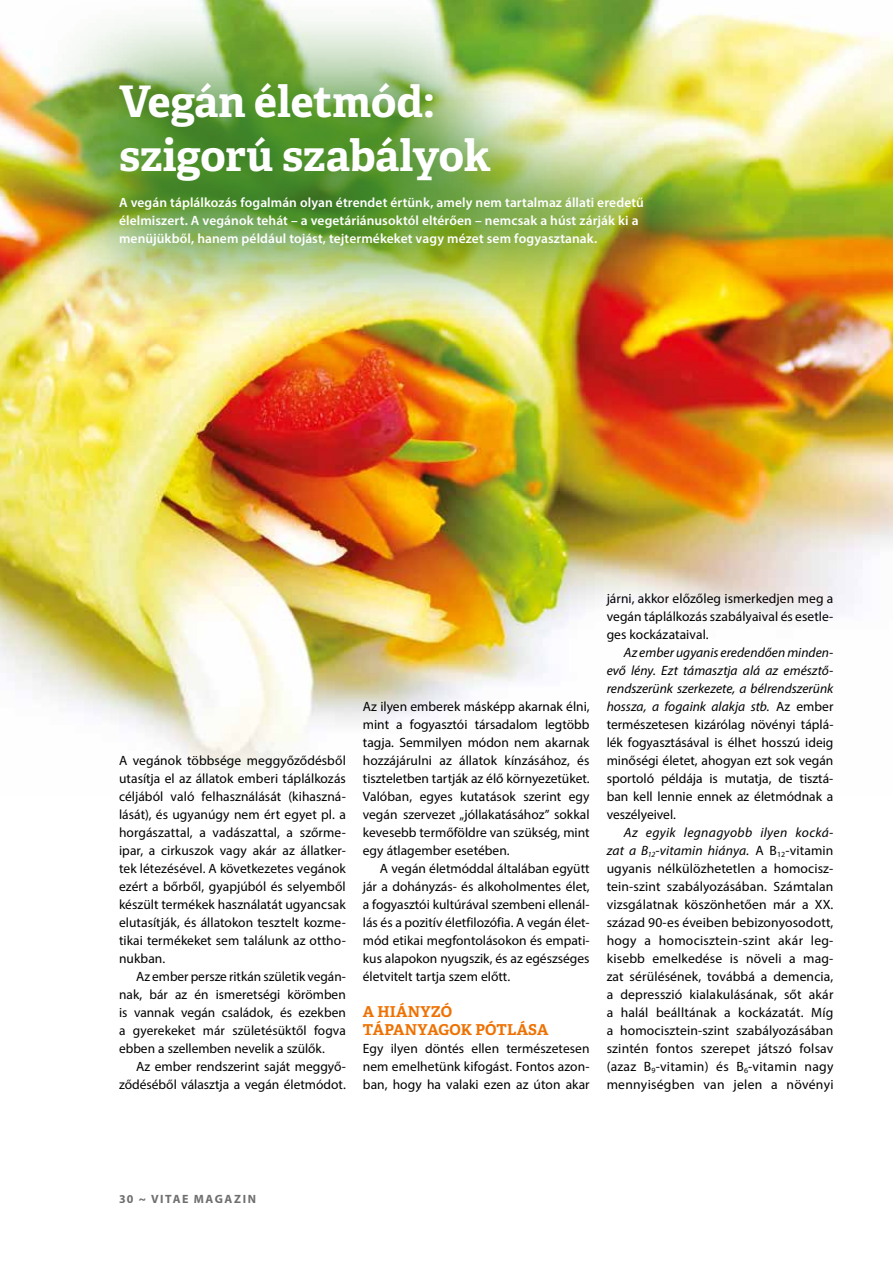
<style>
.page{position:relative;width:893px;height:1263px;background:#fff}
.page>*{position:absolute;margin:0;border:0;box-sizing:border-box;transform-origin:0 0}
.t1{font:700 43.5px/54px "Adelle Basic";letter-spacing:-.005em;color:#fff}
.t2{font:700 15px/18px "Adelle Basic";letter-spacing:.005em;color:#ee7203}
.t3{font:13.5px/18px "Myriad Pro";color:#000;text-align:justify}
.t4{font:600 13.5px/18px "Myriad Pro";letter-spacing:.005em;color:#fff}
.t5{font:700 12px "Myriad Pro";letter-spacing:.13em;color:#706f6f}
.s1{font-style:italic}
</style>
<div class="page">
<img style="left:0;top:15px;width:893px;height:757px">
<img style="left:32px;top:0;width:695px;height:333px">
<h1 class="t1" style="left:119px;top:74px;width:373px">Vegán életmód: szigorú szabályok</h1>
<p class="t4" style="left:119px;top:193px;width:526px">A vegán táplálkozás fogalmán olyan étrendet értünk, amely nem tartalmaz állati eredetű élelmiszert. A vegánok tehát – a vegetáriánusoktól eltérően – nemcsak a húst zárják ki a menüjükből, hanem például tojást, tejtermékeket vagy mézet sem fogyasztanak.</p>
<p class="t3" style="left:119px;top:751px;width:228px">A vegánok többsége meggyőződésből utasítja el az állatok emberi táplálkozás céljából való felhasználását (kihaszná&shy;lását), és ugyanúgy nem ért egyet pl. a horgászattal, a vadászattal, a szőrme&shy;ipar, a cirkuszok vagy akár az állatker&shy;tek létezésével. A következetes vegánok ezért a bőrből, gyapjúból és selyemből készült termékek használatát ugyancsak elutasítják, és állatokon tesztelt kozme&shy;tikai termékeket sem találunk az ottho&shy;nukban.</p>
<p class="t3" style="left:119px;top:967px;width:228px;text-indent:17px">Az ember persze ritkán születik vegán&shy;nak, bár az én ismeretségi körömben is vannak vegán családok, és ezekben a gyerekeket már születésüktől fogva ebben a szellemben nevelik a szülők.</p>
<p class="t3" style="left:119px;top:1057px;width:228px;text-align:right">Az ember rendszerint saját meggyő&shy;ződéséből választja a vegán életmódot.</p>
<p class="t3" style="left:363px;top:697px;width:228px">Az ilyen emberek másképp akarnak élni, mint a fogyasztói társadalom legtöbb tagja. Semmilyen módon nem akarnak hozzájárulni az állatok kínzásához, és tiszteletben tartják az élő környezetüket.<br>Valóban, egyes kutatások szerint egy vegán szervezet „jóllakatásához” sokkal kevesebb termőföldre van szükség, mint egy átlagember esetében.</p>
<p class="t3" style="left:363px;top:859px;width:228px;text-indent:17px">A vegán életmóddal általában együtt jár a dohányzás- és alkoholmentes élet, a fogyasztói kultúrával szembeni ellenál&shy;lás és a pozitív életfilozófia. A vegán élet&shy;mód etikai megfontolásokon és empati&shy;kus alapokon nyugszik, és az egészséges életvitelt tartja szem előtt.</p>
<p class="t2" style="left:363px;top:1002px;width:187px">A HIÁNYZÓ<br>TÁPANYAGOK PÓTLÁSA</p>
<p class="t3" style="left:363px;top:1039px;width:228px">Egy ilyen döntés ellen természetesen nem emelhetünk kifogást. Fontos azon&shy;ban, hogy ha valaki ezen az úton akar</p>
<p class="t3" style="left:607px;top:589px;width:228px">járni, akkor előzőleg ismerkedjen meg a vegán táplálkozás szabályaival és esetle&shy;ges kockázataival.</p>
<p class="t3" style="left:607px;top:643px;width:228px;text-indent:17px"><span class="s1">Az ember ugyanis eredendően minden&shy;evő lény. Ezt támasztja alá az emésztő&shy;rendszerünk szerkezete, a bélrendszerünk hossza, a fogaink alakja stb.</span> Az ember természetesen kizárólag növényi táplá&shy;lék fogyasztásával is élhet hosszú ideig minőségi életet, ahogyan ezt sok vegán sportoló példája is mutatja, de tisztá&shy;ban kell lennie ennek az életmódnak a veszélyeivel.</p>
<p class="t3" style="left:607px;top:823px;width:228px;text-indent:17px"><span class="s1">Az egyik legnagyobb ilyen kocká&shy;zat a B</span><sub>12</sub><span class="s1">-vitamin hiánya.</span> A B<sub>12</sub>-vitamin ugyanis nélkülözhetetlen a homocisz&shy;tein-szint szabályozásában. Számtalan vizsgálatnak köszönhetően már a XX. század 90-es éveiben bebizonyosodott, hogy a homocisztein-szint akár leg&shy;kisebb emelkedése is növeli a mag&shy;zat sérülésének, továbbá a demencia, a depresszió kialakulásának, sőt akár a halál beálltának a kockázatát. Míg a homocisztein-szint szabályozásában szintén fontos szerepet játszó folsav (azaz B<sub>9</sub>-vitamin) és B<sub>6</sub>-vitamin nagy mennyiségben van jelen a növényi</p>
<p class="t5" style="left:119px;top:1191px;width:139px">30 ~ VITAE MAGAZIN</p>
</div>
